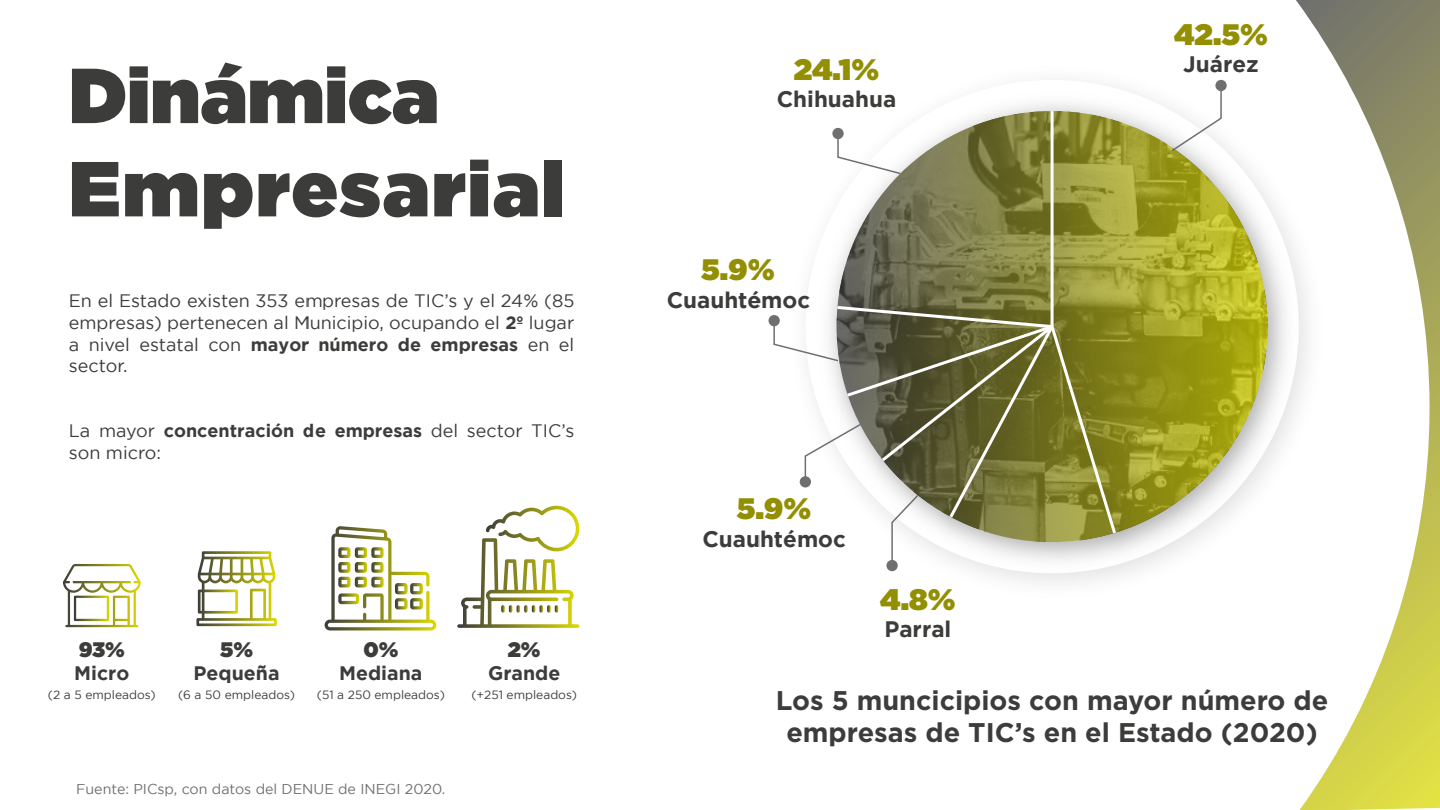
<style>
.page{position:relative;width:1440px;height:810px;background:#fff}
.page>*{position:absolute;margin:0;border:0;box-sizing:border-box;transform-origin:0 0}
.t1{font:900 77.7px/93.3px "Gotham";letter-spacing:.025em;color:#3c3c3b}
.t2{font:900 29.62px "Gotham";color:#938f02}
.t3{font:700 27px/32.4px "Gotham";color:#3c3c3b;text-align:center}
.t4{font:700 22.35px "Gotham";color:#3c3c3b}
.t5{font:900 21px "Gotham";color:#3c3c3b}
.t6{font:700 19.5px "Gotham";color:#3c3c3b}
.t7{font:18px/21.6px "Gotham";color:#3c3c3b;text-align:justify}
.t8{font:14.25px "Gotham";color:#706f6f}
.t9{font:12px "Gotham";color:#3c3c3b}
.s1{font-weight:700}
</style>
<div class="page">
<img style="left:768px;top:79px;width:527px;height:504px">
<div style="left:769px;top:315px;width:11px;height:11px;background:#706f6f;border-radius:50%"></div>
<svg style="left:773px;top:111px;width:351px;height:456px"></svg>
<div style="left:886px;top:560px;width:12px;height:11px;background:#706f6f;border-radius:50%"></div>
<svg style="left:1170px;top:84px;width:53px;height:69px"></svg>
<div style="left:1215px;top:80px;width:12px;height:11px;background:#706f6f;border-radius:50%"></div>
<svg style="left:63px;top:564px;width:78px;height:63px"></svg>
<svg style="left:325px;top:526px;width:111px;height:105px"></svg>
<svg style="left:457px;top:506px;width:122px;height:122px"></svg>
<svg style="left:196px;top:551px;width:81px;height:75px"></svg>
<svg style="left:1295px;top:0;width:145px;height:810px"></svg>
<h1 class="t1" style="left:69px;top:48px;width:498px">Dinámica<br>Empresarial</h1>
<p class="t7" style="left:69px;top:290px;width:507px">En el Estado existen 353 empresas de TIC’s y el 24% (85 empresas) pertenecen al Municipio, ocupando el <span class="s1">2º</span> lugar a nivel estatal con <span class="s1">mayor número de empresas</span> en el sector.</p>
<p class="t7" style="left:69px;top:420px;width:507px">La mayor <span class="s1">concentración de empresas</span> del sector TIC’s son micro:</p>
<p class="t5" style="left:79px;top:634px;width:48px">93%</p>
<p class="t6" style="left:74px;top:662px;width:57px">Micro</p>
<p class="t9" style="left:48px;top:688px;width:109px">(2 a 5 empleados)</p>
<p class="t5" style="left:220px;top:634px;width:34px">5%</p>
<p class="t6" style="left:194px;top:662px;width:87px">Pequeña</p>
<p class="t9" style="left:178px;top:688px;width:118px">(6 a 50 empleados)</p>
<p class="t5" style="left:363px;top:634px;width:37px">0%</p>
<p class="t6" style="left:339px;top:662px;width:85px">Mediana</p>
<p class="t9" style="left:317px;top:688px;width:130px">(51 a 250 empleados)</p>
<p class="t5" style="left:508px;top:634px;width:34px">2%</p>
<p class="t6" style="left:488px;top:662px;width:74px">Grande</p>
<p class="t9" style="left:471px;top:688px;width:107px">(+251 empleados)</p>
<p class="t8" style="left:76px;top:781px;width:371px">Fuente: PICsp, con datos del DENUE de INEGI 2020.</p>
<h2 class="t2" style="left:794px;top:48px;width:87px">24.1%</h2>
<p class="t4" style="left:777px;top:86px;width:121px">Chihuahua</p>
<h2 class="t2" style="left:701px;top:248px;width:76px">5.9%</h2>
<p class="t4" style="left:667px;top:287px;width:145px">Cuauhtémoc</p>
<h2 class="t2" style="left:737px;top:487px;width:76px">5.9%</h2>
<p class="t4" style="left:702px;top:526px;width:145px">Cuauhtémoc</p>
<h2 class="t2" style="left:880px;top:578px;width:77px">4.8%</h2>
<p class="t4" style="left:884px;top:616px;width:68px">Parral</p>
<h2 class="t2" style="left:1174px;top:13px;width:95px">42.5%</h2>
<p class="t4" style="left:1183px;top:52px;width:77px">Juárez</p>
<h3 class="t3" style="left:776px;top:683px;width:554px">Los 5 muncicipios con mayor número de empresas de TIC’s en el Estado (2020)</h3>
</div>
